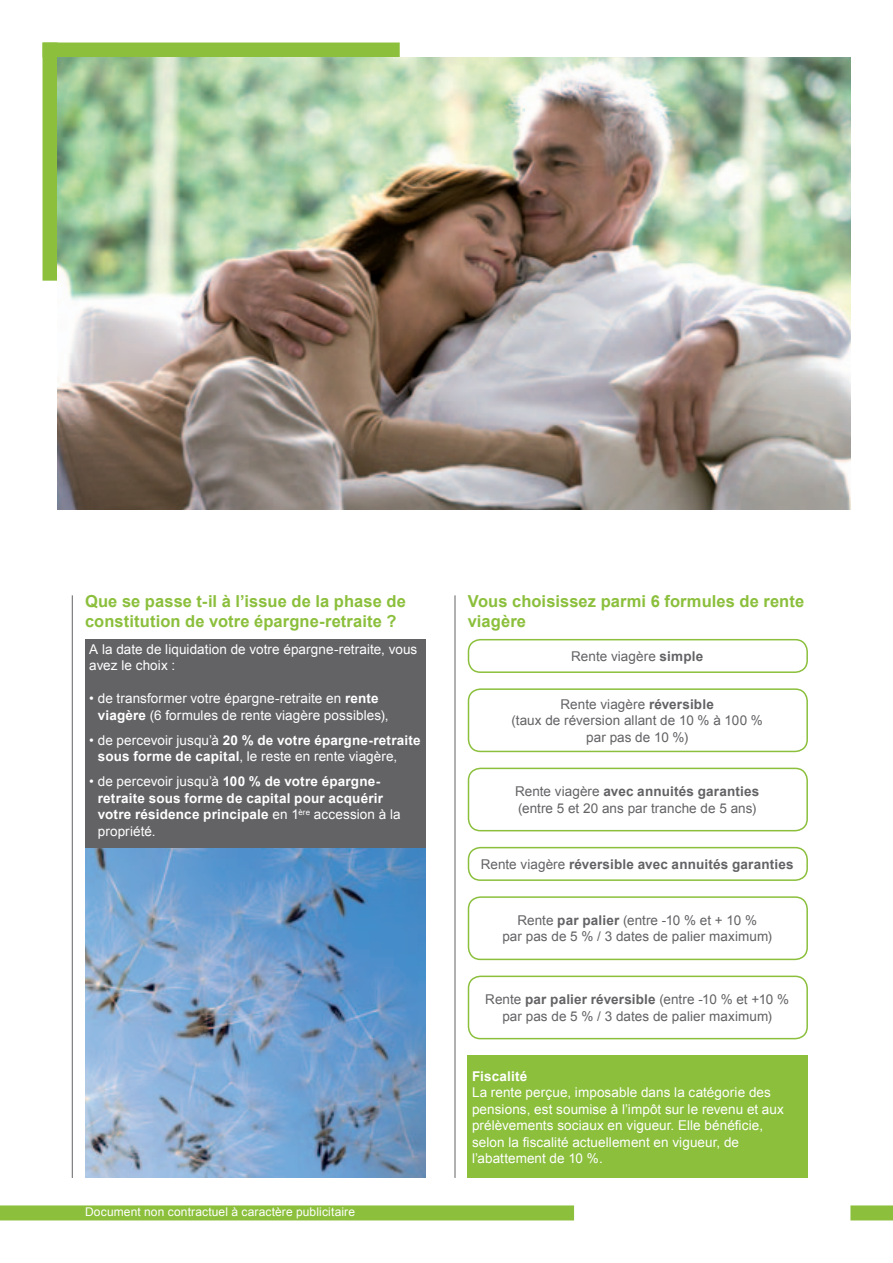
<style>
.page{position:relative;width:893px;height:1263px;background:#fff}
.page>*{position:absolute;margin:0;border:0;box-sizing:border-box;transform-origin:0 0}
.sous_titre{font:700 16.5px/19.5px "Arial";letter-spacing:.005em;color:#8bbf3c}
.puce{font:13.5px/16.5px "Arial";letter-spacing:.005em;color:#fff}
.t1{font:13.5px/16.5px "Arial";letter-spacing:.005em;color:#636366;text-align:center}
.puce-2{font:700 13.5px/16.5px "Arial";letter-spacing:.015em;color:#fff}
.t2{font:700 13.5px "Arial";letter-spacing:.015em;color:#636366}
.t3{font:12px "Arial";letter-spacing:.01em;color:#fff}
.s1{font-weight:700}
.s2{font-weight:400}
</style>
<div class="page">
<div style="left:43px;top:43px;width:357px;height:15px;background:#8bbf3c"></div>
<div style="left:0;top:1205px;width:574px;height:15px;background:#8bbf3c"></div>
<div style="left:850px;top:1205px;width:43px;height:15px;background:#8bbf3c"></div>
<div style="left:43px;top:43px;width:15px;height:238px;background:#8bbf3c"></div>
<hr style="left:455px;top:595px;width:1px;height:583px;background:#636366">
<hr style="left:72px;top:595px;width:1px;height:583px;background:#636366">
<img style="left:58px;top:57px;width:792px;height:453px">
<div style="left:468px;top:639px;width:340px;height:34px;border:2px solid #8bbf3c;border-radius:12px"></div>
<div style="left:468px;top:688px;width:340px;height:64px;border:2px solid #8bbf3c;border-radius:12px"></div>
<div style="left:468px;top:768px;width:340px;height:63px;border:2px solid #8bbf3c;border-radius:12px"></div>
<div style="left:468px;top:847px;width:340px;height:34px;border:2px solid #8bbf3c;border-radius:12px"></div>
<div style="left:468px;top:896px;width:340px;height:64px;border:2px solid #8bbf3c;border-radius:12px"></div>
<div style="left:468px;top:975px;width:340px;height:64px;border:2px solid #8bbf3c;border-radius:12px"></div>
<div style="left:85px;top:639px;width:340px;height:209px;background:#636366"></div>
<img style="left:85px;top:848px;width:340px;height:330px">
<div style="left:468px;top:1056px;width:340px;height:122px;background:#8bbf3c"></div>
<p class="sous_titre" style="left:85px;top:592px;width:322px">Que se passe t-il à l’issue de la phase de constitution de votre épargne-retraite ?</p>
<p class="sous_titre" style="left:468px;top:592px;width:338px">Vous choisissez parmi 6 formules de rente viagère</p>
<p class="t1" style="left:571px;top:648px;width:133px">Rente viagère <span class="s1">simple</span></p>
<p class="t1" style="left:561px;top:696px;width:155px">Rente viagère <span class="s1">réversible</span></p>
<p class="t1" style="left:512px;top:712px;width:253px">(taux de réversion allant de 10 % à 100 % par pas de 10 %)</p>
<p class="puce" style="left:89px;top:641px;width:330px">A la date de liquidation de votre épargne-retraite, vous avez le choix :</p>
<p class="puce" style="left:98px;top:690px;width:292px;text-indent:-9px">• de transformer votre épargne-retraite en <span class="s1">rente viagère</span> (6 formules de rente viagère possibles),</p>
<p class="puce-2" style="left:98px;top:732px;width:324px;text-indent:-9px"><span class="s2">• de percevoir jusqu’à</span> 20 % de votre épargne-retraite sous forme de capital<span class="s2">, le reste en rente viagère,</span></p>
<p class="puce-2" style="left:98px;top:774px;width:304px;text-indent:-9px"><span class="s2">• de percevoir jusqu’à</span> 100 % de votre épargne&shy;retraite sous forme de capital pour acquérir votre résidence principale <span class="s2">en 1</span><sup>ère</sup> <span class="s2">accession à la propriété.</span></p>
<p class="t1" style="left:515px;top:783px;width:246px;text-align:left">Rente viagère <span class="s1">avec annuités garanties </span>(entre 5 et 20 ans par tranche de 5 ans)</p>
<p class="t2" style="left:481px;top:855px;width:315px"><span class="s2">Rente viagère</span> réversible avec annuités garanties</p>
<p class="t1" style="left:502px;top:912px;width:271px">Rente <span class="s1">par palier</span> (entre -10 % et + 10 %<br>par pas de 5 % / 3 dates de palier maximum)</p>
<p class="t1" style="left:485px;top:991px;width:305px">Rente <span class="s1">par palier réversible</span> (entre -10 % et +10 % par pas de 5 % / 3 dates de palier maximum)</p>
<p class="t3" style="left:85px;top:1204px;width:271px">Document non contractuel à caractère publicitaire</p>
<p class="puce-2" style="left:472px;top:1068px;width:57px">Fiscalité</p>
<p class="puce" style="left:472px;top:1084px;width:313px">La rente perçue, imposable dans la catégorie des pensions, est soumise à l’impôt sur le revenu et aux prélèvements sociaux en vigueur. Elle bénéficie, selon la fiscalité actuellement en vigueur, de l’abattement de 10 %.</p>
</div>
